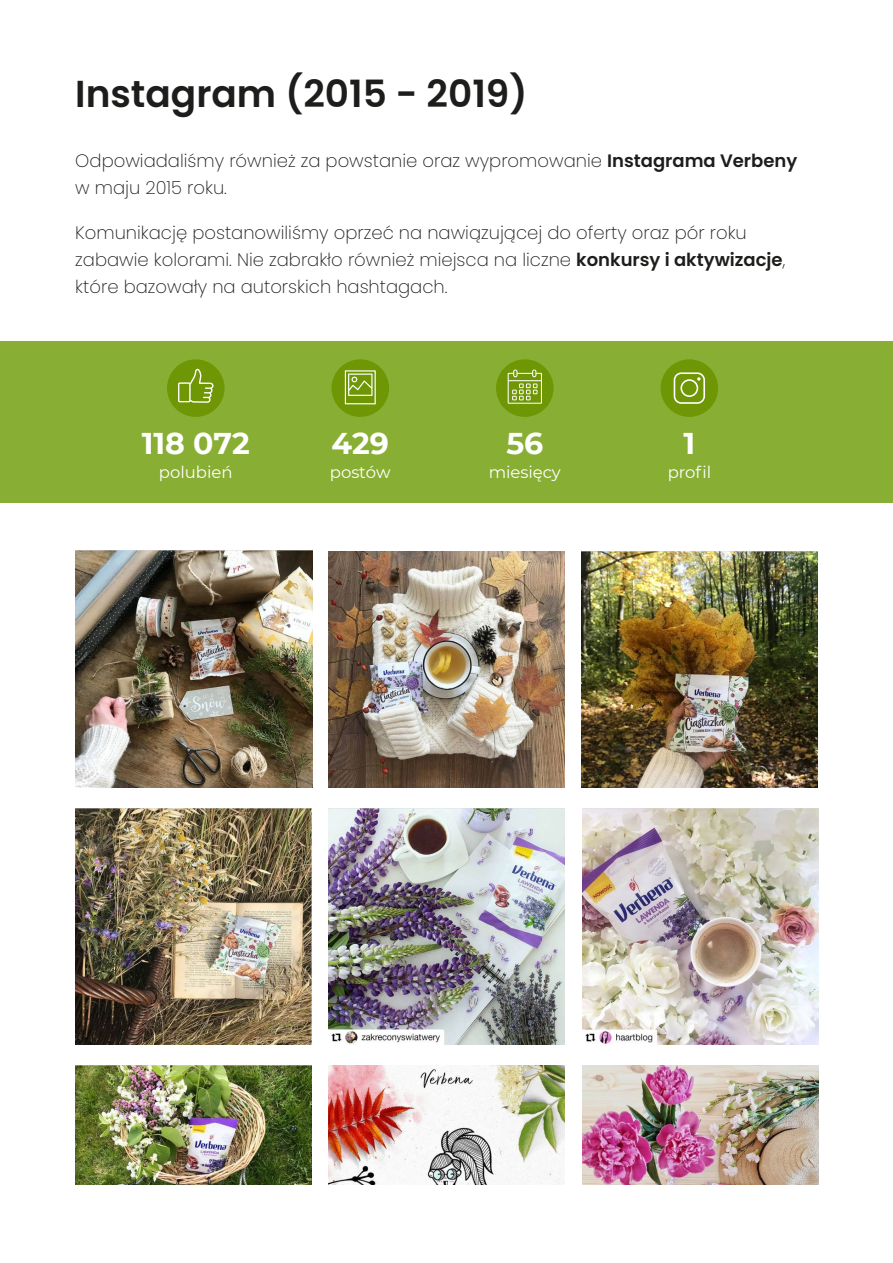
<style>
.page{position:relative;width:893px;height:1263px;background:#fff}
.page>*{position:absolute;margin:0;border:0;box-sizing:border-box;transform-origin:0 0}
.t1{font:600 37.5px "Poppins";color:#1d1d1b}
.t2{font:700 30px "Montserrat";letter-spacing:-.005em;color:#fff}
.t3{font:200 18px/27px "Poppins";color:#1d1d1b}
.t4{font:16.5px "Montserrat";letter-spacing:-.005em;color:#fff}
.s1{font-weight:600}
</style>
<div class="page">
<div style="left:0;top:342px;width:893px;height:161px;background:#88af33"></div>
<div style="left:167px;top:359px;width:58px;height:58px;background:#6f9605;border-radius:50%"></div>
<div style="left:331px;top:359px;width:58px;height:58px;background:#6f9605;border-radius:50%"></div>
<div style="left:496px;top:359px;width:58px;height:58px;background:#6f9605;border-radius:50%"></div>
<div style="left:661px;top:359px;width:57px;height:58px;background:#6f9605;border-radius:50%"></div>
<svg style="left:508px;top:369px;width:34px;height:35px"></svg>
<img style="left:76px;top:551px;width:236px;height:236px">
<img style="left:328px;top:551px;width:237px;height:236px">
<img style="left:581px;top:551px;width:236px;height:236px">
<img style="left:76px;top:808px;width:236px;height:236px">
<img style="left:328px;top:808px;width:237px;height:236px">
<img style="left:582px;top:808px;width:237px;height:236px">
<img style="left:583px;top:1065px;width:236px;height:119px">
<img style="left:76px;top:1065px;width:236px;height:119px">
<img style="left:329px;top:1065px;width:235px;height:119px">
<svg style="left:674px;top:372px;width:31px;height:32px"></svg>
<svg style="left:345px;top:370px;width:31px;height:34px"></svg>
<svg style="left:178px;top:369px;width:35px;height:34px"></svg>
<h1 class="t1" style="left:75px;top:72px;width:454px">Instagram (2015 - 2019)</h1>
<p class="t3" style="left:75px;top:148px;width:723px">Odpowiadaliśmy również za powstanie oraz wypromowanie <span class="s1">Instagrama Verbeny </span>w maju 2015 roku.</p>
<p class="t3" style="left:75px;top:220px;width:711px">Komunikację postanowiliśmy oprzeć na nawiązującej do oferty oraz pór roku zabawie kolorami. Nie zabrakło również miejsca na liczne <span class="s1">konkursy i aktywizacje</span>, które bazowały na autorskich hashtagach.</p>
<h2 class="t2" style="left:142px;top:422px;width:109px">118 072</h2>
<p class="t4" style="left:159px;top:461px;width:75px">polubień</p>
<h2 class="t2" style="left:332px;top:422px;width:59px">429</h2>
<p class="t4" style="left:330px;top:461px;width:62px">postów</p>
<h2 class="t2" style="left:506px;top:422px;width:38px">56</h2>
<p class="t4" style="left:489px;top:461px;width:74px">miesięcy</p>
<h2 class="t2" style="left:683px;top:422px;width:13px">1</h2>
<p class="t4" style="left:668px;top:461px;width:45px">profil</p>
</div>
